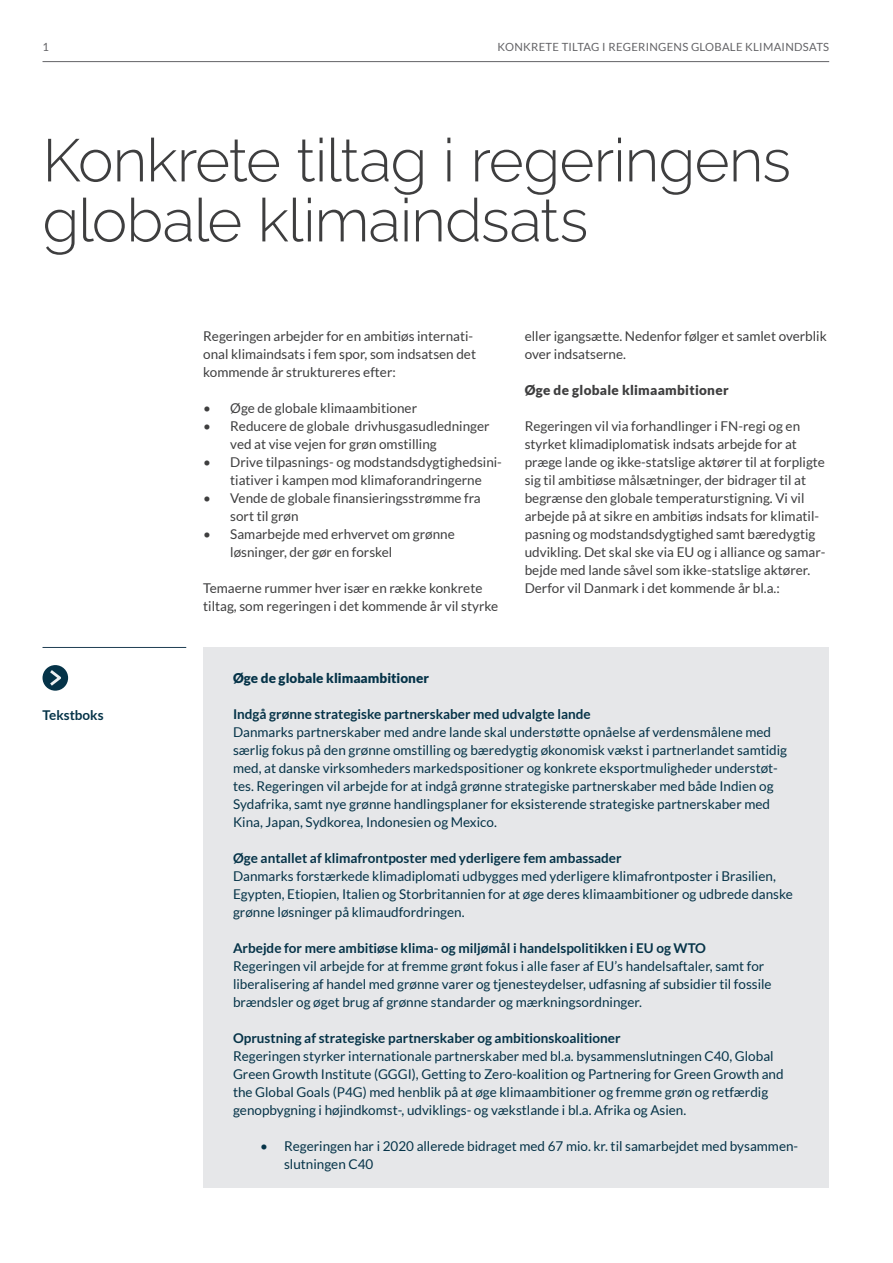
<style>
.page{position:relative;width:893px;height:1263px;background:#fff}
.page>*{position:absolute;margin:0;border:0;box-sizing:border-box;transform-origin:0 0}
.t1{font:300 60px/60px "Raleway";letter-spacing:-.015em;color:#3e3e3f}
.t2{font:13.5px/18px "Lato";color:#053348}
.t3{font:13.5px/18px "Lato";color:#3e3e3f}
.t4{font:700 13.5px "Lato";color:#053348}
.t5{font:900 13.5px "Lato";color:#053348}
.t6{font:900 13.5px "Lato";letter-spacing:.02em;color:#3e3e3f}
.t7{font:11.25px "Lato";letter-spacing:.025em;color:#636366}
</style>
<div class="page">
<div style="left:203px;top:647px;width:626px;height:540px;background:#e6e7e9"></div>
<hr style="left:43px;top:647px;width:143px;height:1px;background:#1f3e53">
<div style="left:43px;top:665px;width:25px;height:26px;background:#053348;border-radius:50%"></div>
<svg style="left:50px;top:670px;width:11px;height:16px"></svg>
<hr style="left:43px;top:61px;width:786px;height:1px;background:#636366">
<p class="t7" style="left:43px;top:41px;width:8px">1</p>
<p class="t7" style="left:497px;top:41px;width:333px">KONKRETE TILTAG I REGERINGENS GLOBALE KLIMAINDSATS</p>
<h1 class="t1" style="left:43px;top:124px;width:750px">Konkrete tiltag i regeringens globale klimaindsats</h1>
<p class="t4" style="left:43px;top:707px;width:63px">Tekstboks</p>
<p class="t3" style="left:203px;top:327px;width:274px">Regeringen arbejder for en ambitiøs internati&shy;onal klimaindsats i fem spor, som indsatsen det kommende år struktureres efter:</p>
<p class="t3" style="left:203px;top:399px;width:215px">• Øge de globale klimaambitioner</p>
<p class="t3" style="left:230px;top:417px;width:261px;text-indent:-27px">• Reducere de globale drivhusgasudledninger ved at vise vejen for grøn omstilling</p>
<p class="t3" style="left:203px;top:453px;width:300px;text-align:center">• Drive tilpasnings- og modstandsdygtighedsini&shy;tiativer i kampen mod klimaforandringerne</p>
<p class="t3" style="left:230px;top:489px;width:252px;text-indent:-27px">• Vende de globale finansieringsstrømme fra sort til grøn</p>
<p class="t3" style="left:230px;top:525px;width:226px;text-indent:-27px">• Samarbejde med erhvervet om grønne løsninger, der gør en forskel</p>
<p class="t3" style="left:203px;top:579px;width:296px">Temaerne rummer hver især en række konkrete tiltag, som regeringen i det kommende år vil styrke</p>
<p class="t3" style="left:525px;top:327px;width:304px">eller igangsætte. Nedenfor følger et samlet overblik over indsatserne.</p>
<p class="t6" style="left:525px;top:382px;width:205px">Øge de globale klimaambitioner</p>
<p class="t3" style="left:525px;top:417px;width:302px">Regeringen vil via forhandlinger i FN-regi og en styrket klimadiplomatisk indsats arbejde for at præge lande og ikke-statslige aktører til at forpligte sig til ambitiøse målsætninger, der bidrager til at begrænse den globale temperaturstigning. Vi vil arbejde på at sikre en ambitiøs indsats for klimatil&shy;pasning og modstandsdygtighed samt bæredygtig udvikling. Det skal ske via EU og i alliance og samar&shy;bejde med lande såvel som ikke-statslige aktører.<br>Derfor vil Danmark i det kommende år bl.a.:</p>
<p class="t5" style="left:233px;top:670px;width:198px">Øge de globale klimaambitioner</p>
<p class="t4" style="left:233px;top:706px;width:359px">Indgå grønne strategiske partnerskaber med udvalgte lande</p>
<p class="t2" style="left:233px;top:723px;width:556px">Danmarks partnerskaber med andre lande skal understøtte opnåelse af verdensmålene med særlig fokus på den grønne omstilling og bæredygtig økonomisk vækst i partnerlandet samtidig med, at danske virksomheders markedspositioner og konkrete eksportmuligheder understøt&shy;tes. Regeringen vil arbejde for at indgå grønne strategiske partnerskaber med både Indien og Sydafrika, samt nye grønne handlingsplaner for eksisterende strategiske partnerskaber med Kina, Japan, Sydkorea, Indonesien og Mexico.</p>
<p class="t4" style="left:233px;top:850px;width:390px">Øge antallet af klimafrontposter med yderligere fem ambassader</p>
<p class="t2" style="left:233px;top:867px;width:561px">Danmarks forstærkede klimadiplomati udbygges med yderligere klimafrontposter i Brasilien,<br>Egypten, Etiopien, Italien og Storbritannien for at øge deres klimaambitioner og udbrede danske grønne løsninger på klimaudfordringen.</p>
<p class="t4" style="left:233px;top:940px;width:474px">Arbejde for mere ambitiøse klima- og miljømål i handelspolitikken i EU og WTO</p>
<p class="t2" style="left:233px;top:957px;width:540px">Regeringen vil arbejde for at fremme grønt fokus i alle faser af EU’s handelsaftaler, samt for liberalisering af handel med grønne varer og tjenesteydelser, udfasning af subsidier til fossile brændsler og øget brug af grønne standarder og mærkningsordninger.</p>
<p class="t4" style="left:233px;top:1030px;width:389px">Oprustning af strategiske partnerskaber og ambitionskoalitioner</p>
<p class="t2" style="left:233px;top:1047px;width:552px">Regeringen styrker internationale partnerskaber med bl.a. bysammenslutningen C40, Global Green Growth Institute (GGGI), Getting to Zero-koalition og Partnering for Green Growth and the Global Goals (P4G) med henblik på at øge klimaambitioner og fremme grøn og retfærdig genopbygning i højindkomst-, udviklings- og vækstlande i bl.a. Afrika og Asien.</p>
<p class="t2" style="left:284px;top:1137px;width:516px;text-indent:-24px">• Regeringen har i 2020 allerede bidraget med 67 mio. kr. til samarbejdet med bysammen&shy;slutningen C40</p>
</div>
